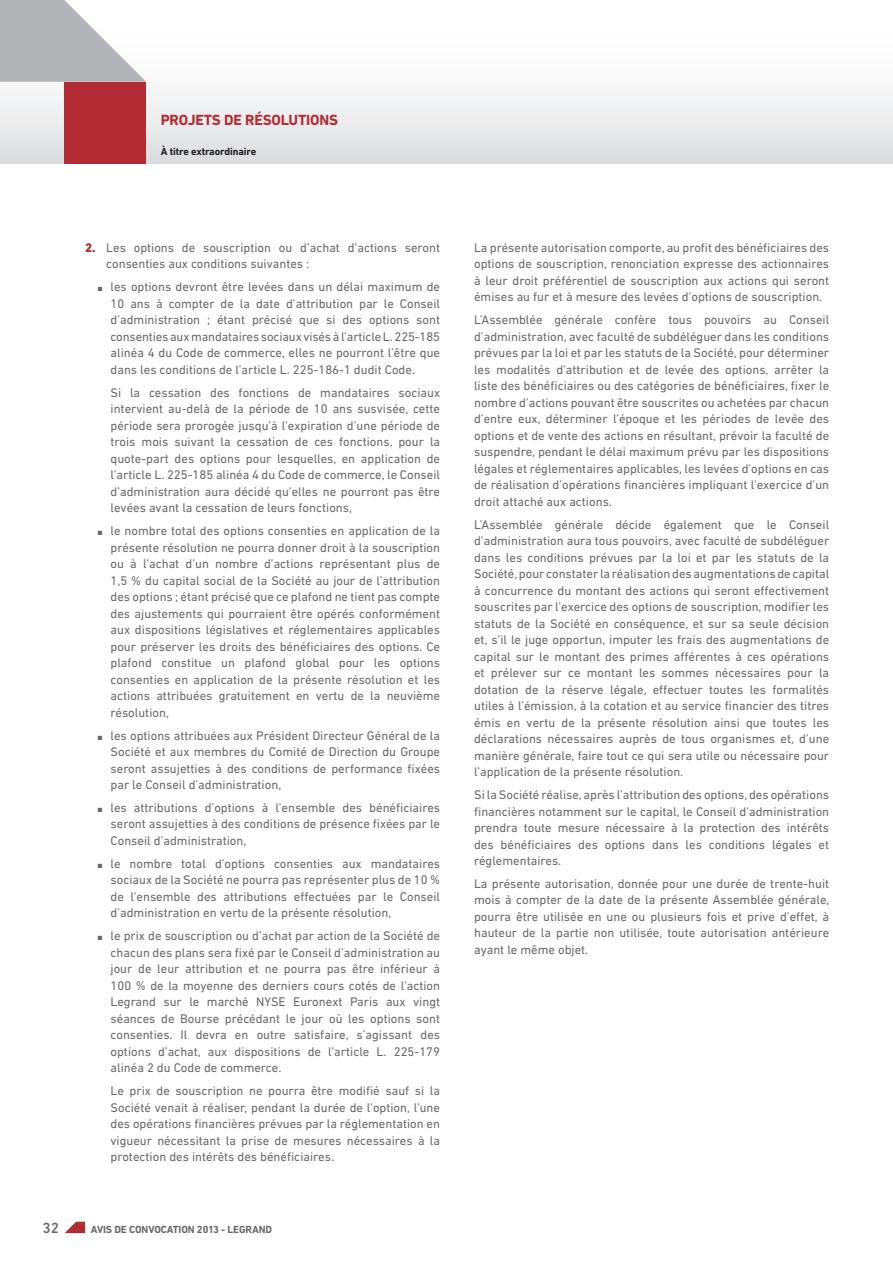
<style>
.page{position:relative;width:893px;height:1263px;background:#fff}
.page>*{position:absolute;margin:0;border:0;box-sizing:border-box;transform-origin:0 0}
.t1{font:700 15px "DIN Next LT Pro";letter-spacing:-.01em;color:#b32b33}
.t2{font:500 15px "DIN Next LT Pro";color:#69696c}
.t3{font:12.75px/16.5px "DIN Next LT Pro";color:#69696c;text-align:justify}
.t4{font:700 10.5px "DIN Next LT Pro";letter-spacing:-.01em;color:#69696c}
.t5{font:700 10.5px "DIN Next LT Pro";letter-spacing:-.01em;color:#231f20}
.s1{font-weight:800;color:#b32b33}
</style>
<div class="page">
<svg style="left:65px;top:1222px;width:20px;height:11px"></svg>
<div style="left:0;top:0;width:893px;height:163px;background:linear-gradient(to bottom,#fff,#e2e3e5)"></div>
<div style="left:64px;top:82px;width:82px;height:81px;background:#b32b33"></div>
<svg style="left:0;top:0;width:146px;height:82px"></svg>
<p class="t1" style="left:161px;top:114px;width:179px">PROJETS DE RÉSOLUTIONS</p>
<p class="t5" style="left:161px;top:148px;width:97px">À titre extraordinaire</p>
<p class="t3" style="left:106px;top:240px;width:335px;text-indent:-21px"><span class="s1">2.</span> Les options de souscription ou d’achat d’actions seront consenties aux conditions suivantes :</p>
<p class="t3" style="left:111px;top:280px;width:331px;text-indent:-13px">■ les options devront être levées dans un délai maximum de 10 ans à compter de la date d’attribution par le Conseil d’administration ; étant précisé que si des options sont consenties aux mandataires sociaux visés à l’article L. 225-185 alinéa 4 du Code de commerce, elles ne pourront l’être que dans les conditions de l’article L. 225-186-1 dudit Code.</p>
<p class="t3" style="left:111px;top:385px;width:331px">Si la cessation des fonctions de mandataires sociaux intervient au-delà de la période de 10 ans susvisée, cette période sera prorogée jusqu’à l’expiration d’une période de trois mois suivant la cessation de ces fonctions, pour la quote-part des options pour lesquelles, en application de l’article L. 225-185 alinéa 4 du Code de commerce, le Conseil d’administration aura décidé qu’elles ne pourront pas être levées avant la cessation de leurs fonctions,</p>
<p class="t3" style="left:111px;top:524px;width:331px;text-indent:-13px">■ le nombre total des options consenties en application de la présente résolution ne pourra donner droit à la souscription ou à l’achat d’un nombre d’actions représentant plus de 1,5 % du capital social de la Société au jour de l’attribution des options ; étant précisé que ce plafond ne tient pas compte des ajustements qui pourraient être opérés conformément aux dispositions législatives et réglementaires applicables pour préserver les droits des bénéficiaires des options. Ce plafond constitue un plafond global pour les options consenties en application de la présente résolution et les actions attribuées gratuitement en vertu de la neuvième résolution,</p>
<p class="t3" style="left:111px;top:728px;width:331px;text-indent:-13px">■ les options attribuées aux Président Directeur Général de la Société et aux membres du Comité de Direction du Groupe seront assujetties à des conditions de performance fixées par le Conseil d’administration,</p>
<p class="t3" style="left:111px;top:800px;width:331px;text-indent:-13px">■ les attributions d’options à l’ensemble des bénéficiaires seront assujetties à des conditions de présence fixées par le Conseil d’administration,</p>
<p class="t3" style="left:111px;top:856px;width:331px;text-indent:-13px">■ le nombre total d’options consenties aux mandataires sociaux de la Société ne pourra pas représenter plus de 10 % de l’ensemble des attributions effectuées par le Conseil d’administration en vertu de la présente résolution,</p>
<p class="t3" style="left:111px;top:929px;width:331px;text-indent:-13px">■ le prix de souscription ou d’achat par action de la Société de chacun des plans sera fixé par le Conseil d’administration au jour de leur attribution et ne pourra pas être inférieur à 100 % de la moyenne des derniers cours cotés de l’action Legrand sur le marché NYSE Euronext Paris aux vingt séances de Bourse précédant le jour où les options sont consenties. Il devra en outre satisfaire, s’agissant des options d’achat, aux dispositions de l’article L. 225-179 alinéa 2 du Code de commerce.</p>
<p class="t3" style="left:111px;top:1083px;width:331px">Le prix de souscription ne pourra être modifié sauf si la Société venait à réaliser, pendant la durée de l’option, l’une des opérations financières prévues par la réglementation en vigueur nécessitant la prise de mesures nécessaires à la protection des intérêts des bénéficiaires.</p>
<p class="t2" style="left:42px;top:1223px;width:18px">32</p>
<p class="t4" style="left:91px;top:1226px;width:183px">AVIS DE CONVOCATION 2013 - LEGRAND</p>
<p class="t3" style="left:474px;top:240px;width:357px">La présente autorisation comporte, au profit des bénéficiaires des options de souscription, renonciation expresse des actionnaires à leur droit préférentiel de souscription aux actions qui seront émises au fur et à mesure des levées d’options de souscription.</p>
<p class="t3" style="left:474px;top:313px;width:357px">L’Assemblée générale confère tous pouvoirs au Conseil d’administration, avec faculté de subdéléguer dans les conditions prévues par la loi et par les statuts de la Société, pour déterminer les modalités d’attribution et de levée des options, arrêter la liste des bénéficiaires ou des catégories de bénéficiaires, fixer le nombre d’actions pouvant être souscrites ou achetées par chacun d’entre eux, déterminer l’époque et les périodes de levée des options et de vente des actions en résultant, prévoir la faculté de suspendre, pendant le délai maximum prévu par les dispositions légales et réglementaires applicables, les levées d’options en cas de réalisation d’opérations financières impliquant l’exercice d’un droit attaché aux actions.</p>
<p class="t3" style="left:474px;top:517px;width:357px">L’Assemblée générale décide également que le Conseil d’administration aura tous pouvoirs, avec faculté de subdéléguer dans les conditions prévues par la loi et par les statuts de la Société, pour constater la réalisation des augmentations de capital à concurrence du montant des actions qui seront effectivement souscrites par l’exercice des options de souscription, modifier les statuts de la Société en conséquence, et sur sa seule décision et, s’il le juge opportun, imputer les frais des augmentations de capital sur le montant des primes afférentes à ces opérations et prélever sur ce montant les sommes nécessaires pour la dotation de la réserve légale, effectuer toutes les formalités utiles à l’émission, à la cotation et au service financier des titres émis en vertu de la présente résolution ainsi que toutes les déclarations nécessaires auprès de tous organismes et, d’une manière générale, faire tout ce qui sera utile ou nécessaire pour l’application de la présente résolution.</p>
<p class="t3" style="left:474px;top:787px;width:357px">Si la Société réalise, après l’attribution des options, des opérations financières notamment sur le capital, le Conseil d’administration prendra toute mesure nécessaire à la protection des intérêts des bénéficiaires des options dans les conditions légales et réglementaires.</p>
<p class="t3" style="left:474px;top:876px;width:357px">La présente autorisation, donnée pour une durée de trente-huit mois à compter de la date de la présente Assemblée générale, pourra être utilisée en une ou plusieurs fois et prive d’effet, à hauteur de la partie non utilisée, toute autorisation antérieure ayant le même objet.</p>
</div>
